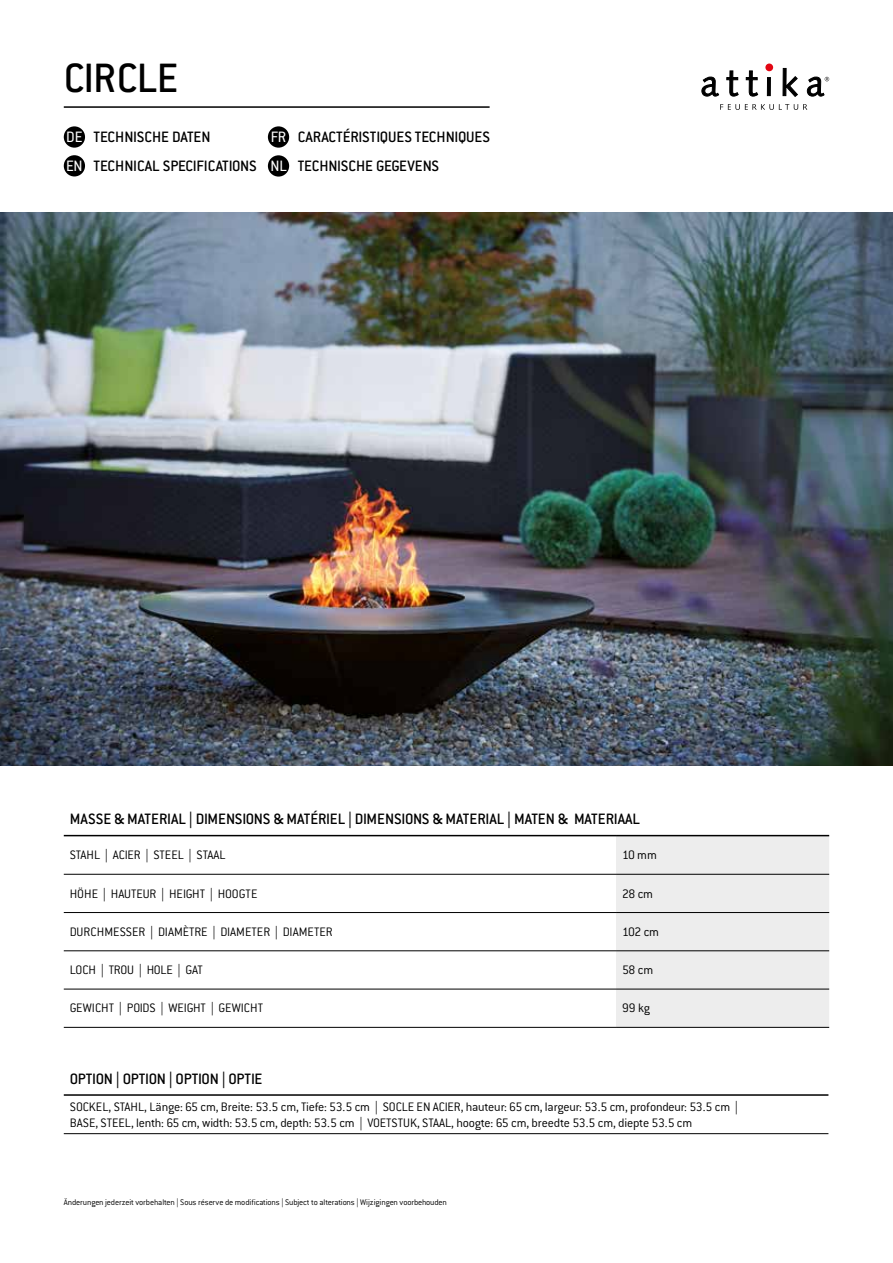
<style>
.page{position:relative;width:893px;height:1263px;background:#fff}
.page>*{position:absolute;margin:0;border:0;box-sizing:border-box;transform-origin:0 0}
.t1{font:500 45px "Conduit ITC Std";letter-spacing:-.015em;color:#000}
.t2{font:500 16.5px "Conduit ITC Std";color:#000}
.t3{font:500 16.5px "Conduit ITC Std";letter-spacing:-.025em;color:#000}
.t4{font:16.5px "Conduit ITC Std";color:#fff}
.t5{font:300 13.5px/16.2px "Conduit ITC Std";letter-spacing:-.01em;color:#000}
.t6{font:300 9px "Conduit ITC Std";letter-spacing:-.015em;color:#000}
.s1{font-weight:400;color:#fff}
</style>
<div class="page">
<img style="left:0;top:213px;width:893px;height:552px">
<hr style="left:64px;top:106px;width:426px;height:2px;background:#000">
<svg style="left:720px;top:104px;width:87px;height:6px"></svg>
<svg style="left:702px;top:77px;width:17px;height:20px"></svg>
<svg style="left:726px;top:70px;width:13px;height:27px"></svg>
<svg style="left:746px;top:70px;width:12px;height:27px"></svg>
<div style="left:767px;top:77px;width:4px;height:19px;border:1px solid #000"></div>
<svg style="left:782px;top:68px;width:16px;height:29px"></svg>
<div style="left:765px;top:64px;width:8px;height:7px;background:#e30613;border-radius:50%"></div>
<svg style="left:807px;top:77px;width:22px;height:20px"></svg>
<div style="left:64px;top:126px;width:21px;height:22px;background:#000;border-radius:50%"></div>
<div style="left:268px;top:126px;width:21px;height:22px;background:#000;border-radius:50%"></div>
<div style="left:64px;top:155px;width:21px;height:21px;background:#000;border-radius:50%"></div>
<div style="left:268px;top:155px;width:21px;height:22px;background:#000;border-radius:50%"></div>
<div style="left:616px;top:836px;width:213px;height:191px;background:#ededed"></div>
<hr style="left:64px;top:835px;width:552px;height:1px;background:#000">
<hr style="left:616px;top:835px;width:213px;height:1px;background:#000">
<hr style="left:64px;top:874px;width:552px;height:1px;background:#000">
<hr style="left:616px;top:874px;width:213px;height:1px;background:#000">
<hr style="left:64px;top:912px;width:552px;height:1px;background:#000">
<hr style="left:616px;top:912px;width:213px;height:1px;background:#000">
<hr style="left:64px;top:950px;width:552px;height:1px;background:#000">
<hr style="left:616px;top:950px;width:213px;height:1px;background:#000">
<hr style="left:64px;top:989px;width:552px;height:1px;background:#000">
<hr style="left:616px;top:989px;width:213px;height:1px;background:#000">
<hr style="left:64px;top:1027px;width:552px;height:1px;background:#000">
<hr style="left:616px;top:1027px;width:213px;height:1px;background:#000">
<hr style="left:64px;top:1094px;width:764px;height:2px;background:#000">
<hr style="left:64px;top:1133px;width:764px;height:1px;background:#000">
<h1 class="t1" style="left:64px;top:51px;width:116px">CIRCLE</h1>
<p class="t2" style="left:66px;top:127px;width:146px"><span class="s1">DE</span> TECHNISCHE DATEN</p>
<p class="t4" style="left:271px;top:127px;width:17px">FR</p>
<p class="t4" style="left:66px;top:156px;width:18px">EN</p>
<p class="t4" style="left:270px;top:156px;width:18px">NL</p>
<p class="t2" style="left:298px;top:127px;width:194px">CARACTÉRISTIQUES TECHNIQUES</p>
<p class="t2" style="left:94px;top:156px;width:165px">TECHNICAL SPECIFICATIONS</p>
<p class="t2" style="left:298px;top:156px;width:143px">TECHNISCHE GEGEVENS</p>
<p class="t2" style="left:70px;top:809px;width:572px">MASSE &amp; MATERIAL | DIMENSIONS &amp; MATÉRIEL | DIMENSIONS &amp; MATERIAL | MATEN &amp; MATERIAAL</p>
<p class="t5" style="left:70px;top:847px;width:157px">STAHL | ACIER | STEEL | STAAL</p>
<p class="t5" style="left:622px;top:847px;width:36px">10 mm</p>
<p class="t5" style="left:70px;top:885px;width:189px">HÖHE | HAUTEUR | HEIGHT | HOOGTE</p>
<p class="t5" style="left:622px;top:885px;width:33px">28 cm</p>
<p class="t5" style="left:70px;top:923px;width:264px">DURCHMESSER | DIAMÈTRE | DIAMETER | DIAMETER</p>
<p class="t5" style="left:622px;top:923px;width:39px">102 cm</p>
<p class="t5" style="left:70px;top:961px;width:135px">LOCH | TROU | HOLE | GAT</p>
<p class="t5" style="left:622px;top:961px;width:33px">58 cm</p>
<p class="t5" style="left:70px;top:1000px;width:195px">GEWICHT | POIDS | WEIGHT | GEWICHT</p>
<p class="t5" style="left:622px;top:1000px;width:29px">99 kg</p>
<p class="t3" style="left:70px;top:1069px;width:194px">OPTION | OPTION | OPTION | OPTIE</p>
<p class="t5" style="left:70px;top:1098px;width:670px">SOCKEL, STAHL, Länge: 65 cm, Breite: 53.5 cm, Tiefe: 53.5 cm | SOCLE EN ACIER, hauteur: 65 cm, largeur: 53.5 cm, profondeur: 53.5 cm |<br>BASE, STEEL, lenth: 65 cm, width: 53.5 cm, depth: 53.5 cm | VOETSTUK, STAAL, hoogte: 65 cm, breedte 53.5 cm, diepte 53.5 cm</p>
<p class="t6" style="left:64px;top:1196px;width:385px">Änderungen jederzeit vorbehalten | Sous réserve de modifications | Subject to alterations | Wijzigingen voorbehouden</p>
</div>
